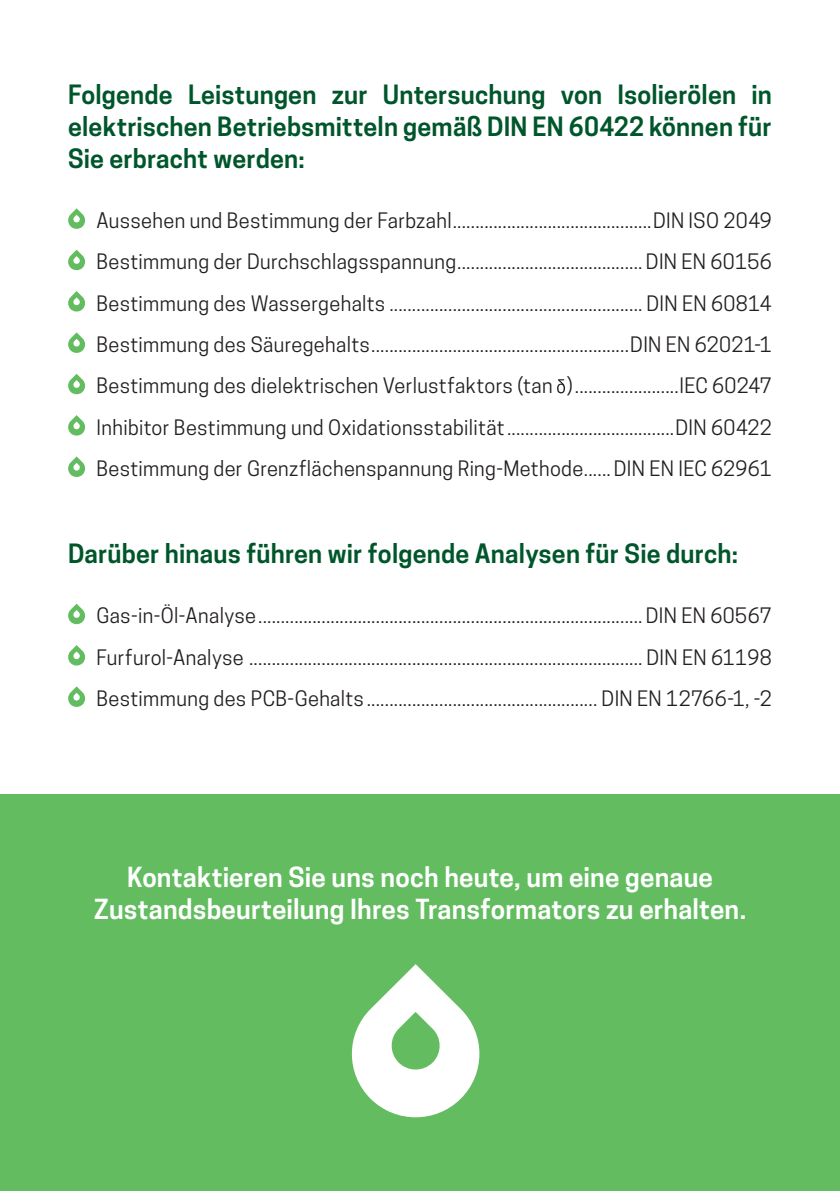
<style>
.page{position:relative;width:840px;height:1191px;background:#fff}
.page>*{position:absolute;margin:0;border:0;box-sizing:border-box;transform-origin:0 0}
.t1{font:700 26px/32px "Cooper Hewitt";letter-spacing:.005em;color:#fff;text-align:center}
.t2{font:700 25px/32px "Cooper Hewitt";letter-spacing:.005em;color:#00562b;text-align:justify}
.t3{font:20px/41.4px "Cooper Hewitt";letter-spacing:.015em;color:#231f20;text-align:justify}
</style>
<div class="page">
<div style="left:0;top:794px;width:839px;height:397px;background:#63bd60"></div>
<svg style="left:68px;top:208px;width:17px;height:21px"></svg>
<svg style="left:68px;top:250px;width:17px;height:21px"></svg>
<svg style="left:68px;top:291px;width:17px;height:21px"></svg>
<svg style="left:68px;top:332px;width:17px;height:21px"></svg>
<svg style="left:68px;top:374px;width:17px;height:21px"></svg>
<svg style="left:557px;top:379px;width:7px;height:14px"></svg>
<svg style="left:68px;top:415px;width:17px;height:21px"></svg>
<svg style="left:68px;top:456px;width:17px;height:21px"></svg>
<svg style="left:68px;top:603px;width:17px;height:22px"></svg>
<svg style="left:68px;top:645px;width:17px;height:21px"></svg>
<svg style="left:68px;top:686px;width:17px;height:21px"></svg>
<svg style="left:352px;top:964px;width:127px;height:153px"></svg>
<p class="t2" style="left:68px;top:79px;width:705px">Folgende Leistungen zur Untersuchung von Isolierölen in elektrischen Betriebsmitteln gemäß DIN EN 60422 können für Sie erbracht werden:</p>
<p class="t3" style="left:96px;top:200px;width:676px">Aussehen und Bestimmung der Farbzahl............................................DIN ISO 2049<br>Bestimmung der Durchschlagsspannung......................................... DIN EN 60156<br>Bestimmung des Wassergehalts ........................................................ DIN EN 60814<br>Bestimmung des Säuregehalts.........................................................DIN EN 62021-1<br>Bestimmung des dielektrischen Verlustfaktors (tan ).......................IEC 60247<br>Inhibitor Bestimmung und Oxidationsstabilität.....................................DIN 60422<br>Bestimmung der Grenzflächenspannung Ring-Methode......DIN EN IEC 62961</p>
<p class="t2" style="left:68px;top:538px;width:671px">Darüber hinaus führen wir folgende Analysen für Sie durch:</p>
<p class="t3" style="left:96px;top:595px;width:676px">Gas-in-Öl-Analyse.....................................................................................DIN EN 60567<br>Furfurol-Analyse ....................................................................................... DIN EN 61198<br>Bestimmung des PCB-Gehalts ................................................... DIN EN 12766-1, -2</p>
<h1 class="t1" style="left:94px;top:861px;width:653px">Kontaktieren Sie uns noch heute, um eine genaue<br>Zustandsbeurteilung Ihres Transformators zu erhalten.</h1>
</div>
